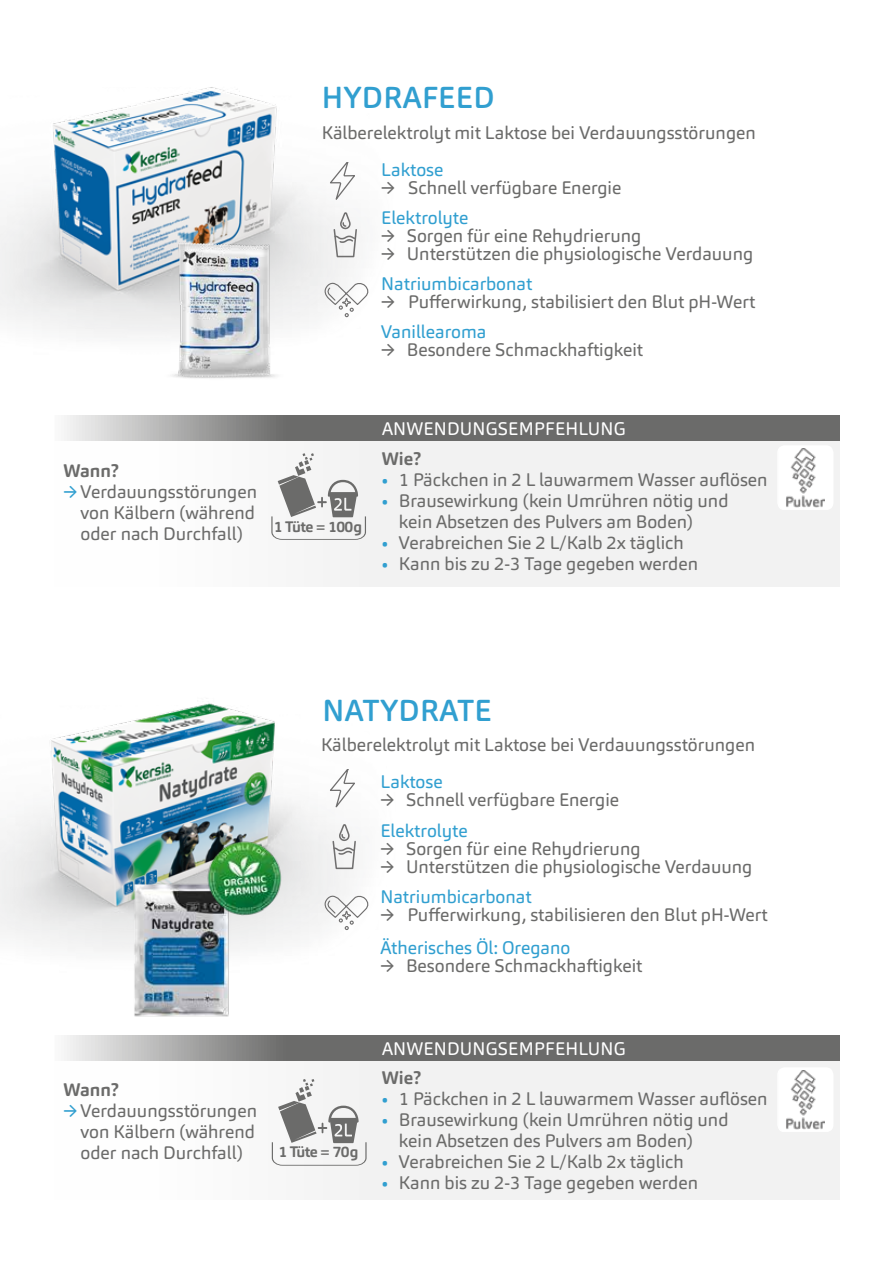
<style>
.page{position:relative;width:893px;height:1263px;background:#fff}
.page>*{position:absolute;margin:0;border:0;box-sizing:border-box;transform-origin:0 0}
.t1{font:500 30px "Carnas";letter-spacing:.01em;color:#319fd0}
.t2{font:18px/21px "Carnas";color:#6b6b6a}
.t3{font:18px "Carnas";color:#319fd0}
.t4{font:18px "Carnas";letter-spacing:.01em;color:#fff}
.t5{font:700 18px "Carnas";color:#6b6b6a}
.t6{font:700 15.15px "Carnas";letter-spacing:-.04em;color:#6b6b6a}
.t7{font:700 15px "Carnas";letter-spacing:-.04em;color:#6b6b6a}
.s1{color:#319fd0}
</style>
<div class="page">
<img style="left:0;top:87px;width:354px;height:248px">
<img style="left:0;top:703px;width:350px;height:248px">
<svg style="left:329px;top:162px;width:26px;height:40px"></svg>
<svg style="left:333px;top:212px;width:24px;height:46px"></svg>
<div style="left:54px;top:416px;width:786px;height:171px;background:#f2f2f2"></div>
<svg style="left:85px;top:416px;width:755px;height:25px;background:#7b7b7a"></svg>
<svg style="left:271px;top:453px;width:95px;height:87px"></svg>
<div style="left:54px;top:1036px;width:786px;height:164px;background:#f2f2f2"></div>
<svg style="left:85px;top:1036px;width:755px;height:25px;background:#7b7b7a"></svg>
<svg style="left:272px;top:1079px;width:95px;height:87px"></svg>
<svg style="left:778px;top:1068px;width:55px;height:64px"></svg>
<img style="left:785px;top:1070px;width:40px;height:60px">
<img style="left:162px;top:230px;width:122px;height:149px">
<svg style="left:321px;top:280px;width:48px;height:37px"></svg>
<svg style="left:329px;top:770px;width:26px;height:40px"></svg>
<svg style="left:332px;top:824px;width:24px;height:46px"></svg>
<svg style="left:321px;top:893px;width:48px;height:37px"></svg>
<img style="left:128px;top:878px;width:108px;height:139px">
<img style="left:202px;top:838px;width:85px;height:80px">
<svg style="left:778px;top:446px;width:55px;height:64px"></svg>
<img style="left:785px;top:448px;width:40px;height:60px">
<h1 class="t1" style="left:322px;top:79px;width:174px">HYDRAFEED</h1>
<p class="t2" style="left:322px;top:122px;width:436px">Kälberelektrolyt mit Laktose bei Verdauungsstörungen</p>
<p class="t3" style="left:381px;top:159px;width:64px">Laktose</p>
<p class="t2" style="left:381px;top:177px;width:242px">→ Schnell verfügbare Energie</p>
<p class="t3" style="left:381px;top:207px;width:89px">Elektrolyte</p>
<p class="t2" style="left:381px;top:225px;width:261px">→ Sorgen für eine Rehydrierung</p>
<p class="t2" style="left:381px;top:243px;width:373px">→ Unterstützen die physiologische Verdauung</p>
<p class="t3" style="left:381px;top:273px;width:152px">Natriumbicarbonat</p>
<p class="t2" style="left:381px;top:291px;width:375px">→ Pufferwirkung, stabilisiert den Blut pH-Wert</p>
<p class="t3" style="left:381px;top:321px;width:107px">Vanillearoma</p>
<p class="t2" style="left:381px;top:339px;width:263px">→ Besondere Schmackhaftigkeit</p>
<p class="t5" style="left:64px;top:459px;width:57px">Wann?</p>
<p class="t2" style="left:81px;top:481px;width:178px;text-align:justify;text-indent:-17px"><span class="s1">→</span> Verdauungsstörungen von Kälbern (während oder nach Durchfall)</p>
<p class="t7" style="left:274px;top:517px;width:90px">1 Tüte = 100g</p>
<p class="t4" style="left:382px;top:417px;width:245px">ANWENDUNGSEMPFEHLUNG</p>
<p class="t5" style="left:382px;top:447px;width:41px">Wie?</p>
<p class="t2" style="left:382px;top:469px;width:387px"><span class="s1">•</span> 1 Päckchen in 2 L lauwarmem Wasser auflösen</p>
<p class="t2" style="left:399px;top:490px;width:331px;text-indent:-17px"><span class="s1">•</span> Brausewirkung (kein Umrühren nötig und kein Absetzen des Pulvers am Boden)</p>
<p class="t2" style="left:382px;top:532px;width:304px"><span class="s1">•</span> Verabreichen Sie 2 L/Kalb 2x täglich</p>
<p class="t2" style="left:382px;top:553px;width:318px"><span class="s1">•</span> Kann bis zu 2-3 Tage gegeben werden</p>
<h1 class="t1" style="left:322px;top:692px;width:170px">NATYDRATE</h1>
<p class="t2" style="left:321px;top:734px;width:436px">Kälberelektrolyt mit Laktose bei Verdauungsstörungen</p>
<p class="t3" style="left:381px;top:771px;width:64px">Laktose</p>
<p class="t2" style="left:381px;top:790px;width:240px">→ Schnell verfügbare Energie</p>
<p class="t3" style="left:381px;top:819px;width:89px">Elektrolyte</p>
<p class="t2" style="left:381px;top:838px;width:261px">→ Sorgen für eine Rehydrierung</p>
<p class="t2" style="left:381px;top:856px;width:373px">→ Unterstützen die physiologische Verdauung</p>
<p class="t3" style="left:381px;top:885px;width:152px">Natriumbicarbonat</p>
<p class="t2" style="left:381px;top:904px;width:389px">→ Pufferwirkung, stabilisieren den Blut pH-Wert</p>
<p class="t3" style="left:381px;top:936px;width:191px">Ätherisches Öl: Oregano</p>
<p class="t2" style="left:381px;top:955px;width:263px">→ Besondere Schmackhaftigkeit</p>
<p class="t5" style="left:64px;top:1078px;width:57px">Wann?</p>
<p class="t2" style="left:81px;top:1100px;width:178px;text-align:justify;text-indent:-17px"><span class="s1">→</span> Verdauungsstörungen von Kälbern (während oder nach Durchfall)</p>
<p class="t6" style="left:278px;top:1142px;width:82px">1 Tüte = 70g</p>
<p class="t4" style="left:382px;top:1037px;width:245px">ANWENDUNGSEMPFEHLUNG</p>
<p class="t5" style="left:382px;top:1066px;width:41px">Wie?</p>
<p class="t2" style="left:382px;top:1088px;width:387px"><span class="s1">•</span> 1 Päckchen in 2 L lauwarmem Wasser auflösen</p>
<p class="t2" style="left:399px;top:1109px;width:331px;text-indent:-17px"><span class="s1">•</span> Brausewirkung (kein Umrühren nötig und kein Absetzen des Pulvers am Boden)</p>
<p class="t2" style="left:382px;top:1151px;width:304px"><span class="s1">•</span> Verabreichen Sie 2 L/Kalb 2x täglich</p>
<p class="t2" style="left:382px;top:1172px;width:318px"><span class="s1">•</span> Kann bis zu 2-3 Tage gegeben werden</p>
</div>
